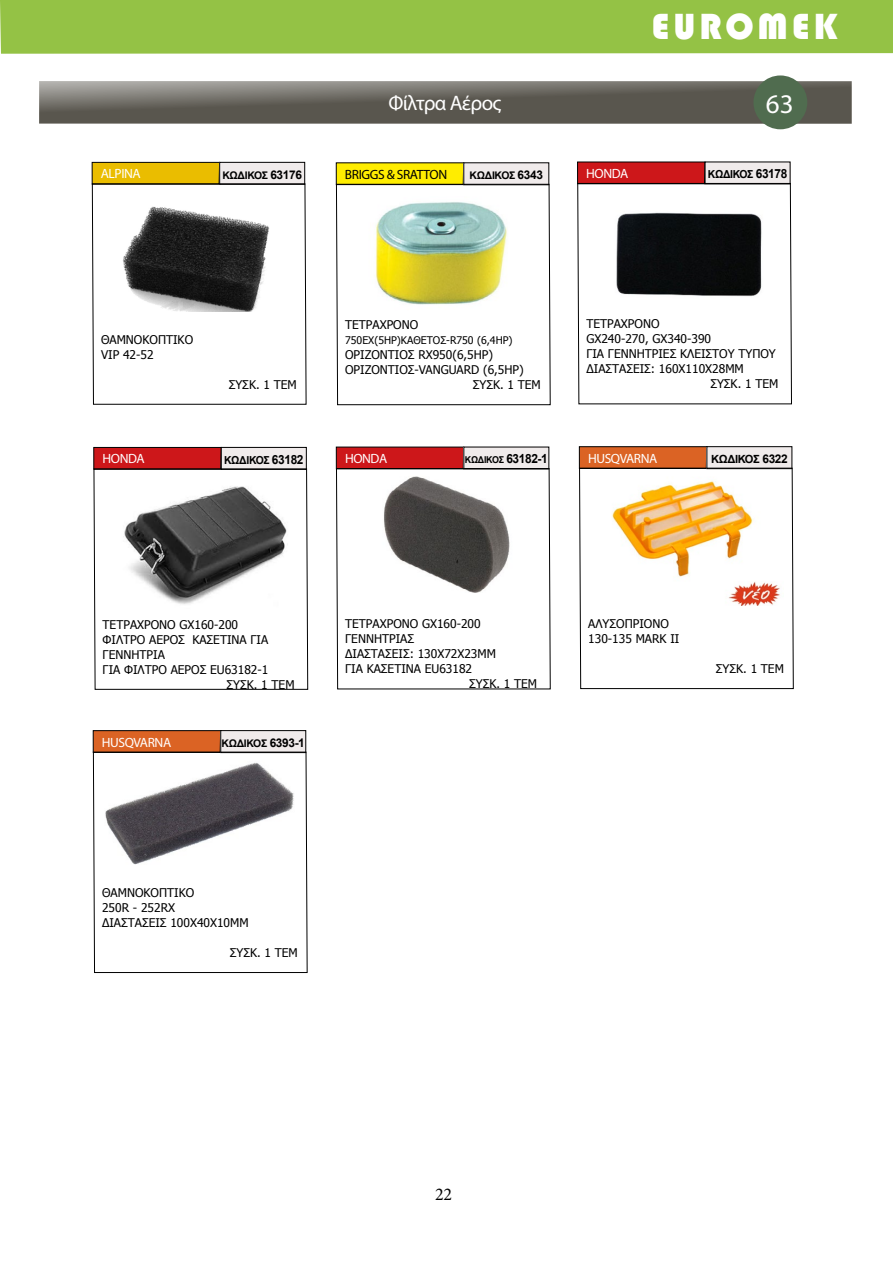
<style>
.page{position:relative;width:893px;height:1263px;background:#fff}
.page>*{position:absolute;margin:0;border:0;box-sizing:border-box;transform-origin:0 0}
.t1{font:37.5px "Bauhaus 93";letter-spacing:.1em;color:#fff}
.t2{font:27px "Myriad Pro";color:#fff}
.t3{font:21px "Myriad Pro";letter-spacing:-.03em;color:#fff}
.t4{font:18px "Minion Pro";color:#000}
.t5{font:13.5px "Myriad Pro";letter-spacing:-.03em;color:#fff}
.t6{font:13.5px "Myriad Pro";letter-spacing:-.03em;color:#000}
.t7{font:12px/15px "Tahoma";color:#000}
.t8{font:700 11.25px "Arial";letter-spacing:-.03em;color:#000}
.t9{font:700 10.95px "Arial";letter-spacing:-.03em;color:#000;scale:.94 1}
.t10{font:700 10.5px "Arial";letter-spacing:-.03em;color:#000}
.t11{font:10.5px "Tahoma";color:#000}
.t12{font:700 9.45px "Arial";letter-spacing:-.03em;color:#000;scale:.94 1}
.s1{font-size:12px}
.s2{font-size:12.6px}
</style>
<div class="page">
<div style="left:0;top:0;width:892px;height:54px;background:#94c245"></div>
<svg style="left:579px;top:446px;width:128px;height:22px;background:#cb5d23"></svg>
<div style="left:707px;top:447px;width:85px;height:22px;background:#f0ebeb"></div>
<div style="left:707px;top:446px;width:85px;height:23px;border:1px solid #000"></div>
<svg style="left:579px;top:468px;width:215px;height:221px"></svg>
<img style="left:588px;top:470px;width:195px;height:135px">
<div style="left:92px;top:162px;width:128px;height:21px;background:#eabd00"></div>
<div style="left:220px;top:162px;width:85px;height:22px;background:#f0ebeb"></div>
<div style="left:220px;top:162px;width:85px;height:22px;border:1px solid #000"></div>
<svg style="left:92px;top:183px;width:214px;height:222px"></svg>
<img style="left:101px;top:190px;width:195px;height:122px">
<svg style="left:577px;top:162px;width:128px;height:21px;background:#c41618"></svg>
<div style="left:705px;top:162px;width:85px;height:22px;background:#f0ebeb"></div>
<svg style="left:577px;top:183px;width:215px;height:221px"></svg>
<img style="left:583px;top:194px;width:203px;height:109px">
<svg style="left:93px;top:447px;width:128px;height:23px;background:#c11619"></svg>
<div style="left:221px;top:447px;width:85px;height:22px;background:#f0ebeb"></div>
<div style="left:221px;top:447px;width:85px;height:22px;border:1px solid #000"></div>
<svg style="left:94px;top:468px;width:214px;height:222px"></svg>
<img style="left:99px;top:485px;width:203px;height:128px">
<svg style="left:39px;top:81px;width:813px;height:43px;background:#6a6760"></svg>
<div style="left:753px;top:75px;width:54px;height:54px;background:#506c4f;border-radius:50%"></div>
<div style="left:336px;top:447px;width:128px;height:21px;background:#cd171a"></div>
<div style="left:464px;top:447px;width:85px;height:22px;background:#f0ebeb"></div>
<svg style="left:336px;top:468px;width:215px;height:221px"></svg>
<img style="left:342px;top:474px;width:203px;height:118px">
<svg style="left:93px;top:730px;width:128px;height:22px;background:#ca5c22"></svg>
<div style="left:221px;top:731px;width:85px;height:22px;background:#f0ebeb"></div>
<div style="left:221px;top:730px;width:85px;height:23px;border:1px solid #000"></div>
<svg style="left:93px;top:752px;width:215px;height:221px"></svg>
<img style="left:102px;top:754px;width:195px;height:128px">
<svg style="left:336px;top:162px;width:128px;height:22px;background:#eddd03"></svg>
<div style="left:464px;top:163px;width:85px;height:22px;background:#f0ebeb"></div>
<svg style="left:336px;top:184px;width:215px;height:221px"></svg>
<img style="left:345px;top:190px;width:195px;height:122px">
<svg style="left:892px;top:0;width:1px;height:54px"></svg>
<p class="t5" style="left:101px;top:165px;width:41px">ALPINA</p>
<p class="t10" style="left:222px;top:168px;width:81px">ΚΩΔΙΚΟΣ <span class="s1">63176</span></p>
<h1 class="t1" style="left:652px;top:6px;width:188px">EUROMEK</h1>
<h3 class="t3" style="left:388px;top:90px;width:114px">Φίλτρα Αέρος</h3>
<h2 class="t2" style="left:766px;top:87px;width:29px">63</h2>
<p class="t6" style="left:345px;top:166px;width:104px">BRIGGS &amp; SRATTON</p>
<p class="t10" style="left:470px;top:168px;width:75px">ΚΩΔΙΚΟΣ <span class="s1">6343</span></p>
<p class="t5" style="left:586px;top:165px;width:44px">HONDA</p>
<p class="t9" style="left:708px;top:167px;width:86px">ΚΩΔΙΚΟΣ <span class="s2">63178</span></p>
<p class="t7" style="left:101px;top:331px;width:93px">ΘΑΜΝΟΚΟΠΤΙΚΌ<br>VIP 42-52</p>
<p class="t7" style="left:229px;top:376px;width:70px">ΣΥΣΚ. 1 ΤΕΜ</p>
<p class="t5" style="left:102px;top:450px;width:44px">HONDA</p>
<p class="t9" style="left:224px;top:452px;width:86px">ΚΩΔΙΚΟΣ <span class="s2">63182</span></p>
<p class="t7" style="left:345px;top:317px;width:75px">ΤΕΤΡΆΧΡΟΝΟ</p>
<p class="t11" style="left:345px;top:333px;width:169px">750EX(5HP)ΚΑΘΕΤΟΣ-R750 (6,4HP)</p>
<p class="t7" style="left:345px;top:347px;width:149px">ΟΡΙΖΟΝΤΙΟΣ RX950(6,5HP)</p>
<p class="t7" style="left:345px;top:362px;width:180px">ΟΡΙΖΟΝΤΙΟΣ-VANGUARD (6,5HP)</p>
<p class="t7" style="left:473px;top:377px;width:70px">ΣΥΣΚ. 1 ΤΕΜ</p>
<p class="t5" style="left:345px;top:450px;width:44px">HONDA</p>
<p class="t12" style="left:465px;top:454px;width:90px">ΚΩΔΙΚΟΣ <span class="s2">63182-1</span></p>
<p class="t7" style="left:586px;top:316px;width:75px">ΤΕΤΡΆΧΡΟΝΟ</p>
<p class="t7" style="left:586px;top:331px;width:126px">GX240-270, GX340-390</p>
<p class="t7" style="left:586px;top:346px;width:191px">ΓΙΑ ΓΕΝΝΗΤΡΙΕΣ ΚΛΕΙΣΤΟΥ ΤΥΠΟΥ</p>
<p class="t7" style="left:586px;top:361px;width:159px">∆ΙΑΣΤΆΣΕΙΣ: 160Χ110Χ28MM</p>
<p class="t7" style="left:710px;top:376px;width:70px">ΣΥΣΚ. 1 ΤΕΜ</p>
<p class="t5" style="left:588px;top:450px;width:71px">HUSQVARNA</p>
<p class="t8" style="left:711px;top:451px;width:78px">ΚΩΔΙΚΟΣ <span class="s1">6322</span></p>
<p class="t7" style="left:103px;top:616px;width:137px">ΤΕΤΡΆΧΡΟΝΟ GX160-200</p>
<p class="t7" style="left:103px;top:631px;width:167px">ΦΙΛΤΡΟ ΑΕΡΟΣ ΚΑΣΕΤΙΝΑ ΓΙΑ</p>
<p class="t7" style="left:103px;top:646px;width:64px">ΓΕΝΝΗΤΡΙΑ</p>
<p class="t7" style="left:103px;top:661px;width:167px">ΓΙΑ ΦΙΛΤΡΟ ΑΕΡΟΣ EU63182-1</p>
<p class="t7" style="left:227px;top:676px;width:70px">ΣΥΣΚ. 1 ΤΕΜ</p>
<p class="t5" style="left:102px;top:734px;width:71px">HUSQVARNA</p>
<p class="t10" style="left:222px;top:736px;width:85px">ΚΩΔΙΚΟΣ <span class="s1">6393-1</span></p>
<p class="t7" style="left:345px;top:616px;width:137px">ΤΕΤΡΆΧΡΟΝΟ GX160-200</p>
<p class="t7" style="left:345px;top:631px;width:70px">ΓΕΝΝΗΤΡΙΑΣ</p>
<p class="t7" style="left:345px;top:646px;width:152px">∆ΙΑΣΤΆΣΕΙΣ: 130Χ72Χ23MM</p>
<p class="t7" style="left:345px;top:661px;width:128px">ΓΙΑ ΚΑΣΕΤΙΝΑ EU63182</p>
<p class="t7" style="left:469px;top:676px;width:70px">ΣΥΣΚ. 1 ΤΕΜ</p>
<p class="t7" style="left:588px;top:616px;width:93px">ΑΛΥΣΟΠΡΊΟΝΟ<br>130-135 MARK II</p>
<p class="t7" style="left:716px;top:661px;width:70px">ΣΥΣΚ. 1 ΤΕΜ</p>
<p class="t7" style="left:102px;top:884px;width:148px">ΘΑΜΝΟΚΟΠΤΙΚΌ<br>250R - 252RX<br>ΔΙΑΣΤΑΣΕΙΣ 100X40X10MM</p>
<p class="t7" style="left:230px;top:944px;width:70px">ΣΥΣΚ. 1 ΤΕΜ</p>
<h3 class="t4" style="left:435px;top:1182px;width:19px">22</h3>
</div>
